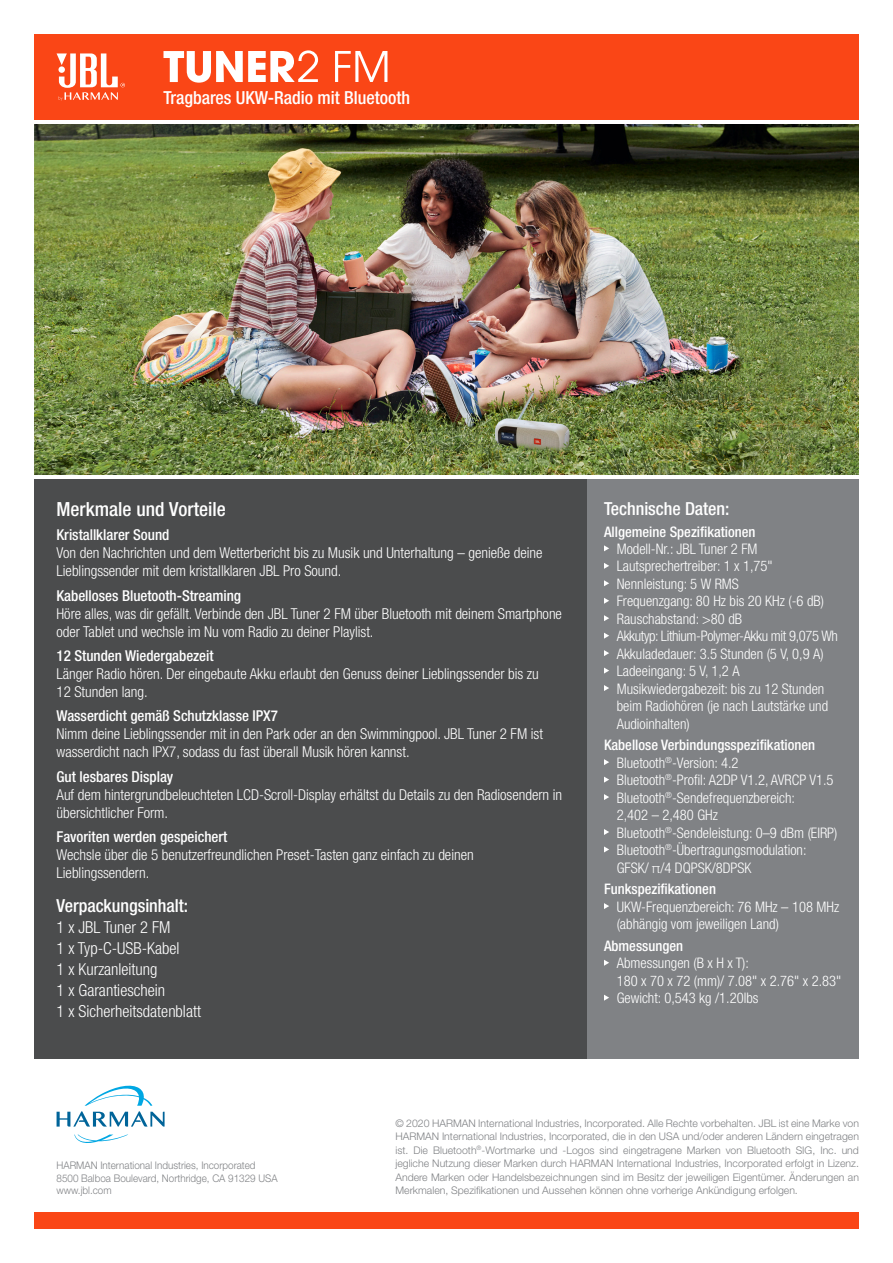
<style>
.page{position:relative;width:893px;height:1263px;background:#fff}
.page>*{position:absolute;margin:0;border:0;box-sizing:border-box;transform-origin:0 0}
.t1{font:500 condensed 19.5px "Helvetica Neue LT Pro";color:#fff}
.t2{font:500 condensed 18px "Helvetica Neue LT Pro";color:#fff}
.t3{font:300 condensed 16.5px "Helvetica Neue LT Pro";color:#fff}
.t4{font:300 condensed 15px/18px "Helvetica Neue LT Pro";color:#fff}
.t5{font:500 condensed 15px "Helvetica Neue LT Pro";color:#fff}
.t6{font:300 condensed 14.55px/17.4px "Helvetica Neue LT Pro";color:#fff}
.t7{font:500 condensed 14.55px "Helvetica Neue LT Pro";color:#fff}
.t8{font:300 condensed 14.55px "Helvetica Neue LT Pro";letter-spacing:-.025em;color:#fff}
.t9{font:300 10.5px/13.5px "Helvetica Neue LT Pro";color:#808285;text-align:justify}
.t10{font:300 10.5px "Helvetica Neue LT Pro";color:#808285;scale:.94 1}
</style>
<div class="page">
<img style="left:34px;top:124px;width:825px;height:351px">
<div style="left:34px;top:479px;width:553px;height:580px;background:#4b4c4d"></div>
<div style="left:34px;top:34px;width:825px;height:85px;background:#fa4616"></div>
<div style="left:34px;top:1213px;width:825px;height:16px;background:#fa4616"></div>
<svg style="left:74px;top:1134px;width:54px;height:9px"></svg>
<svg style="left:57px;top:1085px;width:108px;height:41px"></svg>
<svg style="left:57px;top:53px;width:68px;height:48px"></svg>
<div style="left:587px;top:479px;width:272px;height:580px;background:#808285"></div>
<svg style="left:604px;top:545px;width:5px;height:6px"></svg>
<svg style="left:604px;top:563px;width:5px;height:6px"></svg>
<svg style="left:604px;top:580px;width:5px;height:6px"></svg>
<svg style="left:604px;top:598px;width:5px;height:6px"></svg>
<svg style="left:604px;top:615px;width:5px;height:6px"></svg>
<svg style="left:604px;top:633px;width:5px;height:6px"></svg>
<svg style="left:604px;top:650px;width:5px;height:6px"></svg>
<svg style="left:604px;top:667px;width:5px;height:7px"></svg>
<svg style="left:604px;top:685px;width:5px;height:6px"></svg>
<svg style="left:604px;top:759px;width:5px;height:6px"></svg>
<svg style="left:604px;top:777px;width:5px;height:6px"></svg>
<svg style="left:604px;top:794px;width:5px;height:6px"></svg>
<svg style="left:604px;top:829px;width:5px;height:6px"></svg>
<svg style="left:604px;top:846px;width:5px;height:6px"></svg>
<svg style="left:604px;top:903px;width:5px;height:6px"></svg>
<svg style="left:604px;top:960px;width:5px;height:6px"></svg>
<svg style="left:604px;top:995px;width:5px;height:6px"></svg>
<svg style="left:163px;top:50px;width:155px;height:33px"></svg>
<svg style="left:335px;top:51px;width:52px;height:31px"></svg>
<p class="t2" style="left:163px;top:87px;width:248px">Tragbares UKW-Radio mit Bluetooth</p>
<p class="t1" style="left:57px;top:497px;width:171px">Merkmale und Vorteile</p>
<p class="t5" style="left:57px;top:526px;width:114px">Kristallklarer Sound</p>
<p class="t4" style="left:57px;top:544px;width:487px">Von den Nachrichten und dem Wetterbericht bis zu Musik und Unterhaltung – genieße deine<br>Lieblingssender mit dem kristallklaren JBL Pro Sound.</p>
<p class="t5" style="left:57px;top:586px;width:186px">Kabelloses Bluetooth-Streaming</p>
<p class="t4" style="left:57px;top:604px;width:507px">Höre alles, was dir gefällt. Verbinde den JBL Tuner 2 FM über Bluetooth mit deinem Smartphone oder Tablet und wechsle im Nu vom Radio zu deiner Playlist.</p>
<p class="t5" style="left:57px;top:647px;width:159px">12 Stunden Wiedergabezeit</p>
<p class="t4" style="left:57px;top:665px;width:484px">Länger Radio hören. Der eingebaute Akku erlaubt den Genuss deiner Lieblingssender bis zu<br>12 Stunden lang.</p>
<p class="t5" style="left:57px;top:707px;width:223px">Wasserdicht gemäß Schutzklasse IPX7</p>
<p class="t4" style="left:57px;top:725px;width:488px">Nimm deine Lieblingssender mit in den Park oder an den Swimmingpool. JBL Tuner 2 FM ist wasserdicht nach IPX7, sodass du fast überall Musik hören kannst.</p>
<p class="t5" style="left:57px;top:767px;width:118px">Gut lesbares Display</p>
<p class="t4" style="left:57px;top:785px;width:507px">Auf dem hintergrundbeleuchteten LCD-Scroll-Display erhältst du Details zu den Radiosendern in übersichtlicher Form.</p>
<p class="t5" style="left:57px;top:828px;width:172px">Favoriten werden gespeichert</p>
<p class="t4" style="left:57px;top:846px;width:419px">Wechsle über die 5 benutzerfreundlichen Preset-Tasten ganz einfach zu deinen<br>Lieblingssendern.</p>
<p class="t2" style="left:57px;top:895px;width:133px">Verpackungsinhalt:</p>
<p class="t3" style="left:57px;top:918px;width:115px">1 x JBL Tuner 2 FM</p>
<p class="t3" style="left:57px;top:939px;width:125px">1 x Typ-C-USB-Kabel</p>
<p class="t3" style="left:57px;top:960px;width:102px">1 x Kurzanleitung</p>
<p class="t3" style="left:57px;top:981px;width:110px">1 x Garantieschein</p>
<p class="t3" style="left:57px;top:1002px;width:146px">1 x Sicherheitsdatenblatt</p>
<p class="t2" style="left:604px;top:498px;width:127px">Technische Daten:</p>
<p class="t7" style="left:604px;top:523px;width:153px">Allgemeine Spezifikationen</p>
<p class="t6" style="left:617px;top:540px;width:142px">Modell-Nr.: JBL Tuner 2 FM</p>
<p class="t6" style="left:617px;top:557px;width:157px">Lautsprechertreiber: 1 x 1,75"</p>
<p class="t6" style="left:617px;top:575px;width:124px">Nennleistung: 5 W RMS</p>
<p class="t6" style="left:617px;top:592px;width:209px">Frequenzgang: 80 Hz bis 20 KHz (-6 dB)</p>
<p class="t6" style="left:617px;top:610px;width:127px">Rauschabstand: &gt;80 dB</p>
<p class="t8" style="left:617px;top:628px;width:223px">Akkutyp: Lithium-Polymer-Akku mit 9,075 Wh</p>
<p class="t6" style="left:617px;top:645px;width:208px">Akkuladedauer: 3.5 Stunden (5 V, 0,9 A)</p>
<p class="t6" style="left:617px;top:662px;width:124px">Ladeeingang: 5 V, 1,2 A</p>
<p class="t6" style="left:617px;top:680px;width:213px">Musikwiedergabezeit: bis zu 12 Stunden beim Radiohören (je nach Lautstärke und<br>Audioinhalten)</p>
<p class="t7" style="left:604px;top:736px;width:213px">Kabellose Verbindungsspezifikationen</p>
<p class="t6" style="left:617px;top:754px;width:123px">Bluetooth<sup>®</sup>-Version: 4.2</p>
<p class="t6" style="left:617px;top:771px;width:218px">Bluetooth<sup>®</sup>-Profil: A2DP V1.2, AVRCP V1.5</p>
<p class="t6" style="left:617px;top:789px;width:180px">Bluetooth<sup>®</sup>-Sendefrequenzbereich:<br>2,402 – 2,480 GHz</p>
<p class="t6" style="left:617px;top:824px;width:222px">Bluetooth<sup>®</sup>-Sendeleistung: 0–9 dBm (EIRP)</p>
<p class="t6" style="left:617px;top:841px;width:191px">Bluetooth<sup>®</sup>-Übertragungsmodulation:<br>GFSK/ π/4 DQPSK/8DPSK</p>
<p class="t7" style="left:604px;top:880px;width:114px">Funkspezifikationen</p>
<p class="t6" style="left:617px;top:898px;width:224px">UKW-Frequenzbereich: 76 MHz – 108 MHz (abhängig vom jeweiligen Land)</p>
<p class="t7" style="left:604px;top:937px;width:81px">Abmessungen</p>
<p class="t6" style="left:617px;top:954px;width:226px">Abmessungen (B x H x T):<br>180 x 70 x 72 (mm)/ 7.08" x 2.76" x 2.83"</p>
<p class="t6" style="left:617px;top:989px;width:143px">Gewicht: 0,543 kg /1.20lbs</p>
<p class="t10" style="left:57px;top:1159px;width:213px">HARMAN International Industries, Incorporated</p>
<p class="t10" style="left:57px;top:1171px;width:237px">8500 Balboa Boulevard, Northridge, CA 91329 USA</p>
<p class="t10" style="left:57px;top:1184px;width:60px">www.jbl.com</p>
<p class="t9" style="left:395px;top:1116px;width:465px">© 2020 HARMAN International Industries, Incorporated. Alle Rechte vorbehalten. JBL ist eine Marke von HARMAN International Industries, Incorporated, die in den USA und/oder anderen Ländern eingetragen ist. Die Bluetooth<sup>®</sup>-Wortmarke und -Logos sind eingetragene Marken von Bluetooth SIG, Inc. und jegliche Nutzung dieser Marken durch HARMAN International Industries, Incorporated erfolgt in Lizenz.<br>Andere Marken oder Handelsbezeichnungen sind im Besitz der jeweiligen Eigentümer. Änderungen an Merkmalen, Spezifikationen und Aussehen können ohne vorherige Ankündigung erfolgen.</p>
</div>
